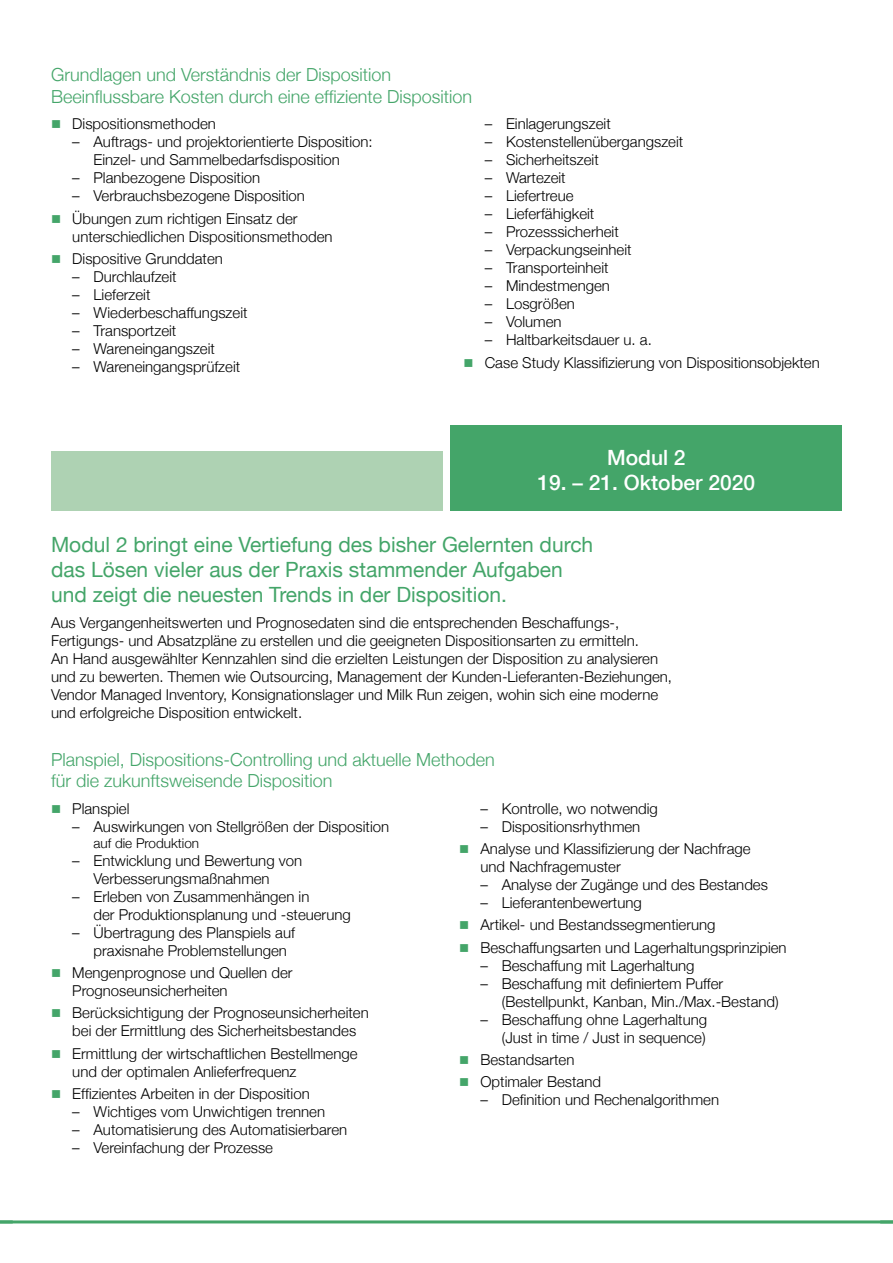
<style>
.page{position:relative;width:893px;height:1263px;background:#fff}
.page>*{position:absolute;margin:0;border:0;box-sizing:border-box;transform-origin:0 0}
.t1{font:21px/25.2px "Helvetica Neue";color:#44a569}
.t2{font:500 21px "Helvetica Neue";color:#fff}
.t3{font:300 18px/21.6px "Helvetica Neue";color:#44a569}
.t4{font:300 15px/18px "Helvetica Neue";color:#000}
.t5{font:300 13.5px "Helvetica Neue";color:#000}
.s1{color:#44a569}
</style>
<div class="page">
<hr style="left:0;top:1220px;width:893px;height:3px;background:#44a569">
<svg style="left:0;top:1220px;width:13px;height:1px"></svg>
<div style="left:51px;top:451px;width:391px;height:59px;background:#aed2b3"></div>
<div style="left:451px;top:425px;width:391px;height:85px;background:#44a569"></div>
<p class="t3" style="left:51px;top:64px;width:423px">Grundlagen und Verständnis der Disposition<br>Beeinflussbare Kosten durch eine effiziente Disposition</p>
<p class="t4" style="left:51px;top:115px;width:166px"><span class="s1">■</span> Dispositionsmethoden</p>
<p class="t4" style="left:94px;top:133px;width:281px;text-indent:-21px">– Auftrags- und projektorientierte Disposition:<br>Einzel- und Sammelbedarfsdisposition</p>
<p class="t4" style="left:72px;top:169px;width:189px">– Planbezogene Disposition</p>
<p class="t4" style="left:72px;top:187px;width:234px">– Verbrauchsbezogene Disposition</p>
<p class="t4" style="left:72px;top:209px;width:262px;text-indent:-21px"><span class="s1">■</span> Übungen zum richtigen Einsatz der unterschiedlichen Dispositionsmethoden</p>
<p class="t4" style="left:51px;top:249px;width:173px"><span class="s1">■</span> Dispositive Grunddaten</p>
<p class="t4" style="left:72px;top:267px;width:106px">– Durchlaufzeit</p>
<p class="t4" style="left:72px;top:285px;width:80px">– Lieferzeit</p>
<p class="t4" style="left:72px;top:303px;width:177px">– Wiederbeschaffungszeit</p>
<p class="t4" style="left:72px;top:321px;width:106px">– Transportzeit</p>
<p class="t4" style="left:72px;top:339px;width:144px">– Wareneingangszeit</p>
<p class="t4" style="left:72px;top:357px;width:169px">– Wareneingangsprüfzeit</p>
<p class="t4" style="left:485px;top:115px;width:127px">– Einlagerungszeit</p>
<p class="t4" style="left:485px;top:133px;width:200px">– Kostenstellenübergangszeit</p>
<p class="t4" style="left:485px;top:151px;width:116px">– Sicherheitszeit</p>
<p class="t4" style="left:485px;top:169px;width:82px">– Wartezeit</p>
<p class="t4" style="left:485px;top:187px;width:90px">– Liefertreue</p>
<p class="t4" style="left:485px;top:205px;width:111px">– Lieferfähigkeit</p>
<p class="t4" style="left:485px;top:223px;width:136px">– Prozesssicherheit</p>
<p class="t4" style="left:485px;top:241px;width:148px">– Verpackungseinheit</p>
<p class="t4" style="left:485px;top:259px;width:125px">– Transporteinheit</p>
<p class="t4" style="left:485px;top:277px;width:127px">– Mindestmengen</p>
<p class="t4" style="left:485px;top:295px;width:92px">– Losgrößen</p>
<p class="t4" style="left:485px;top:313px;width:78px">– Volumen</p>
<p class="t4" style="left:485px;top:331px;width:169px">– Haltbarkeitsdauer u. a.</p>
<p class="t4" style="left:463px;top:353px;width:358px"><span class="s1">■</span> Case Study Klassifizierung von Dispositionsobjekten</p>
<h1 class="t2" style="left:607px;top:445px;width:80px">Modul 2</h1>
<h1 class="t2" style="left:538px;top:470px;width:219px">19. – 21. Oktober 2020</h1>
<h1 class="t1" style="left:51px;top:531px;width:544px">Modul 2 bringt eine Vertiefung des bisher Gelernten durch das Lösen vieler aus der Praxis stammender Aufgaben und zeigt die neuesten Trends in der Disposition.</h1>
<p class="t4" style="left:51px;top:614px;width:622px">Aus Vergangenheitswerten und Prognosedaten sind die entsprechenden Beschaffungs-, Fertigungs- und Absatzpläne zu erstellen und die geeigneten Dispositionsarten zu ermitteln.<br>An Hand ausgewählter Kennzahlen sind die erzielten Leistungen der Disposition zu analysieren und zu bewerten. Themen wie Outsourcing, Management der Kunden-Lieferanten-Beziehungen, Vendor Managed Inventory, Konsignationslager und Milk Run zeigen, wohin sich eine moderne und erfolgreiche Disposition entwickelt.</p>
<p class="t3" style="left:51px;top:748px;width:445px">Planspiel, Dispositions-Controlling und aktuelle Methoden für die zukunftsweisende Disposition</p>
<p class="t4" style="left:51px;top:799px;width:80px"><span class="s1">■</span> Planspiel</p>
<p class="t4" style="left:72px;top:817px;width:318px">– Auswirkungen von Stellgrößen der Disposition</p>
<p class="t5" style="left:94px;top:835px;width:107px">auf die Produktion</p>
<p class="t4" style="left:94px;top:851px;width:210px;text-indent:-21px">– Entwicklung und Bewertung von<br>Verbesserungsmaßnahmen</p>
<p class="t4" style="left:94px;top:887px;width:259px;text-indent:-21px">– Erleben von Zusammenhängen in<br>der Produktionsplanung und -steuerung</p>
<p class="t4" style="left:94px;top:923px;width:203px;text-indent:-21px">– Übertragung des Planspiels auf praxisnahe Problemstellungen</p>
<p class="t4" style="left:72px;top:963px;width:222px;text-indent:-21px"><span class="s1">■</span> Mengenprognose und Quellen der<br>Prognoseunsicherheiten</p>
<p class="t4" style="left:51px;top:1003px;width:319px;text-align:center"><span class="s1">■</span> Berücksichtigung der Prognoseunsicherheiten bei der Ermittlung des Sicherheitsbestandes</p>
<p class="t4" style="left:72px;top:1044px;width:287px;text-indent:-21px"><span class="s1">■</span> Ermittlung der wirtschaftlichen Bestellmenge und der optimalen Anlieferfrequenz</p>
<p class="t4" style="left:51px;top:1084px;width:260px"><span class="s1">■</span> Effizientes Arbeiten in der Disposition</p>
<p class="t4" style="left:72px;top:1102px;width:254px">– Wichtiges vom Unwichtigen trennen</p>
<p class="t4" style="left:72px;top:1120px;width:276px">– Automatisierung des Automatisierbaren</p>
<p class="t4" style="left:72px;top:1138px;width:202px">– Vereinfachung der Prozesse</p>
<p class="t4" style="left:480px;top:799px;width:179px">– Kontrolle, wo notwendig</p>
<p class="t4" style="left:480px;top:817px;width:161px">– Dispositionsrhythmen</p>
<p class="t4" style="left:480px;top:839px;width:272px;text-indent:-21px"><span class="s1">■</span> Analyse und Klassifizierung der Nachfrage und Nachfragemuster</p>
<p class="t4" style="left:480px;top:875px;width:289px">– Analyse der Zugänge und des Bestandes</p>
<p class="t4" style="left:480px;top:893px;width:163px">– Lieferantenbewertung</p>
<p class="t4" style="left:459px;top:916px;width:258px"><span class="s1">■</span> Artikel- und Bestandssegmentierung</p>
<p class="t4" style="left:459px;top:938px;width:329px"><span class="s1">■</span> Beschaffungsarten und Lagerhaltungsprinzipien</p>
<p class="t4" style="left:480px;top:956px;width:216px">– Beschaffung mit Lagerhaltung</p>
<p class="t4" style="left:502px;top:974px;width:278px;text-indent:-21px">– Beschaffung mit definiertem Puffer (Bestellpunkt, Kanban, Min./Max.-Bestand)</p>
<p class="t4" style="left:480px;top:1010px;width:228px;text-align:right">– Beschaffung ohne Lagerhaltung (Just in time / Just in sequence)</p>
<p class="t4" style="left:459px;top:1050px;width:117px"><span class="s1">■</span> Bestandsarten</p>
<p class="t4" style="left:459px;top:1072px;width:143px"><span class="s1">■</span> Optimaler Bestand</p>
<p class="t4" style="left:480px;top:1090px;width:240px">– Definition und Rechenalgorithmen</p>
</div>
